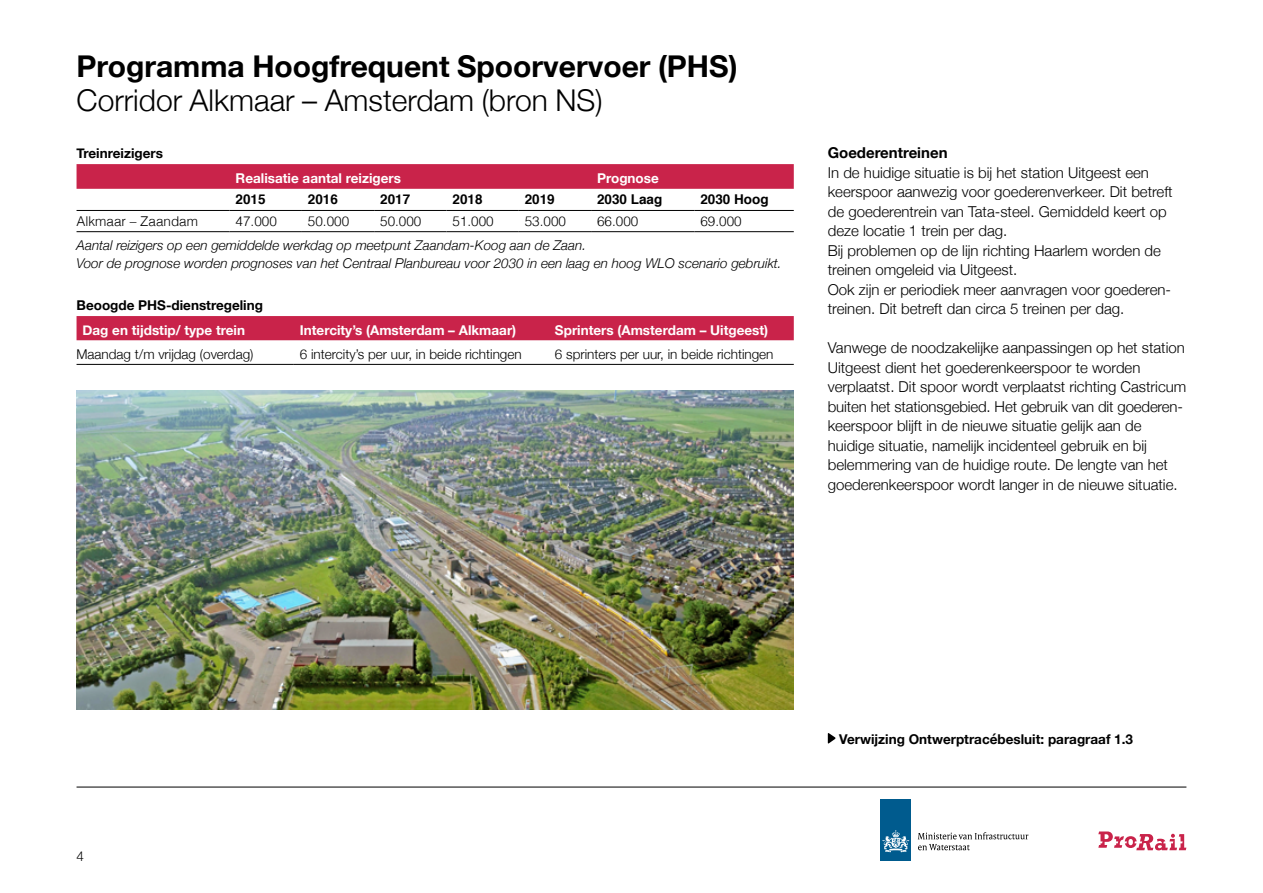
<style>
.page{position:relative;width:1263px;height:893px;background:#fff}
.page>*{position:absolute;margin:0;border:0;box-sizing:border-box;transform-origin:0 0}
.t1{font:700 30px "Helvetica Neue";color:#000}
.t2{font:300 30px "Helvetica Neue";color:#000}
.t3{font:300 15px/19.5px "Helvetica Neue";color:#000}
.t4{font:700 15px "Helvetica Neue";color:#000}
.t5{font:italic 300 13.5px/18px "Helvetica Neue";color:#000}
.t6{font:700 13.5px "Helvetica Neue";color:#fff}
.t7{font:300 13.5px "Helvetica Neue";color:#000}
.t8{font:700 13.5px "Helvetica Neue";color:#000}
.t9{font:300 13.5px "Helvetica";color:#000}
.t10{font:700 13.5px "Helvetica";color:#000}
</style>
<div class="page">
<svg style="left:828px;top:733px;width:8px;height:11px"></svg>
<hr style="left:77px;top:787px;width:1109px;height:1px;background:#000">
<svg style="left:1098px;top:831px;width:88px;height:19px"></svg>
<div style="left:880px;top:799px;width:31px;height:62px;background:#005b8e"></div>
<svg style="left:882px;top:830px;width:27px;height:23px"></svg>
<svg style="left:918px;top:832px;width:110px;height:18px"></svg>
<svg style="left:77px;top:164px;width:717px;height:25px;background:#c9254c"></svg>
<hr style="left:77px;top:210px;width:153px;height:1px;background:#000">
<hr style="left:230px;top:210px;width:72px;height:1px;background:#000">
<hr style="left:302px;top:210px;width:72px;height:1px;background:#000">
<hr style="left:374px;top:210px;width:72px;height:1px;background:#000">
<hr style="left:446px;top:210px;width:73px;height:1px;background:#000">
<hr style="left:519px;top:210px;width:72px;height:1px;background:#000">
<hr style="left:591px;top:210px;width:103px;height:1px;background:#000">
<hr style="left:694px;top:210px;width:100px;height:1px;background:#000">
<hr style="left:77px;top:231px;width:153px;height:1px;background:#000">
<hr style="left:230px;top:231px;width:72px;height:1px;background:#000">
<hr style="left:302px;top:231px;width:72px;height:1px;background:#000">
<hr style="left:374px;top:231px;width:72px;height:1px;background:#000">
<hr style="left:446px;top:231px;width:73px;height:1px;background:#000">
<hr style="left:519px;top:231px;width:72px;height:1px;background:#000">
<hr style="left:591px;top:231px;width:103px;height:1px;background:#000">
<hr style="left:694px;top:231px;width:100px;height:1px;background:#000">
<div style="left:77px;top:316px;width:717px;height:24px;background:#c9234a"></div>
<hr style="left:77px;top:364px;width:217px;height:1px;background:#000">
<hr style="left:294px;top:364px;width:255px;height:1px;background:#000">
<hr style="left:549px;top:364px;width:245px;height:1px;background:#000">
<img style="left:77px;top:390px;width:717px;height:319px">
<h1 class="t1" style="left:77px;top:42px;width:662px">Programma Hoogfrequent Spoorvervoer (PHS)</h1>
<h1 class="t2" style="left:77px;top:76px;width:527px">Corridor Alkmaar – Amsterdam (bron NS)</h1>
<p class="t8" style="left:77px;top:143px;width:88px">Treinreizigers</p>
<p class="t6" style="left:236px;top:167px;width:167px">Realisatie aantal reizigers</p>
<p class="t6" style="left:597px;top:167px;width:63px">Prognose</p>
<p class="t10" style="left:236px;top:189px;width:32px">2015</p>
<p class="t10" style="left:308px;top:189px;width:32px">2016</p>
<p class="t10" style="left:380px;top:189px;width:32px">2017</p>
<p class="t10" style="left:452px;top:189px;width:32px">2018</p>
<p class="t10" style="left:525px;top:189px;width:32px">2019</p>
<p class="t10" style="left:597px;top:189px;width:67px">2030 Laag</p>
<p class="t10" style="left:700px;top:189px;width:70px">2030 Hoog</p>
<p class="t9" style="left:77px;top:209px;width:123px">Alkmaar – Zaandam</p>
<p class="t9" style="left:236px;top:209px;width:43px">47.000</p>
<p class="t9" style="left:308px;top:209px;width:43px">50.000</p>
<p class="t9" style="left:380px;top:209px;width:43px">50.000</p>
<p class="t9" style="left:452px;top:209px;width:43px">51.000</p>
<p class="t9" style="left:525px;top:209px;width:43px">53.000</p>
<p class="t9" style="left:597px;top:209px;width:43px">66.000</p>
<p class="t9" style="left:700px;top:209px;width:43px">69.000</p>
<p class="t5" style="left:77px;top:235px;width:707px">Aantal reizigers op een gemiddelde werkdag op meetpunt Zaandam-Koog aan de Zaan.<br>Voor de prognose worden prognoses van het Centraal Planbureau voor 2030 in een laag en hoog WLO scenario gebruikt.</p>
<p class="t8" style="left:77px;top:295px;width:188px">Beoogde PHS-dienstregeling</p>
<p class="t6" style="left:83px;top:319px;width:164px">Dag en tijdstip/ type trein</p>
<p class="t6" style="left:300px;top:319px;width:218px">Intercity’s (Amsterdam – Alkmaar)</p>
<p class="t6" style="left:555px;top:319px;width:215px">Sprinters (Amsterdam – Uitgeest)</p>
<p class="t7" style="left:77px;top:343px;width:178px">Maandag t/m vrijdag (overdag)</p>
<p class="t7" style="left:300px;top:343px;width:223px">6 intercity’s per uur, in beide richtingen</p>
<p class="t7" style="left:555px;top:343px;width:220px">6 sprinters per uur, in beide richtingen</p>
<p class="t4" style="left:828px;top:141px;width:121px">Goederentreinen</p>
<p class="t3" style="left:828px;top:161px;width:346px">In de huidige situatie is bij het station Uitgeest een keerspoor aanwezig voor goederenverkeer. Dit betreft de goederentrein van Tata-steel. Gemiddeld keert op deze locatie 1 trein per dag.<br>Bij problemen op de lijn richting Haarlem worden de treinen omgeleid via Uitgeest.<br>Ook zijn er periodiek meer aanvragen voor goederen&shy;treinen. Dit betreft dan circa 5 treinen per dag.</p>
<p class="t3" style="left:828px;top:337px;width:360px">Vanwege de noodzakelijke aanpassingen op het station Uitgeest dient het goederenkeerspoor te worden verplaatst. Dit spoor wordt verplaatst richting Castricum buiten het stationsgebied. Het gebruik van dit goederen&shy;keerspoor blijft in de nieuwe situatie gelijk aan de huidige situatie, namelijk incidenteel gebruik en bij belemmering van de huidige route. De lengte van het goederenkeerspoor wordt langer in de nieuwe situatie.</p>
<p class="t7" style="left:77px;top:845px;width:9px">4</p>
<p class="t8" style="left:839px;top:728px;width:295px">Verwijzing Ontwerptracébesluit: paragraaf 1.3</p>
</div>
